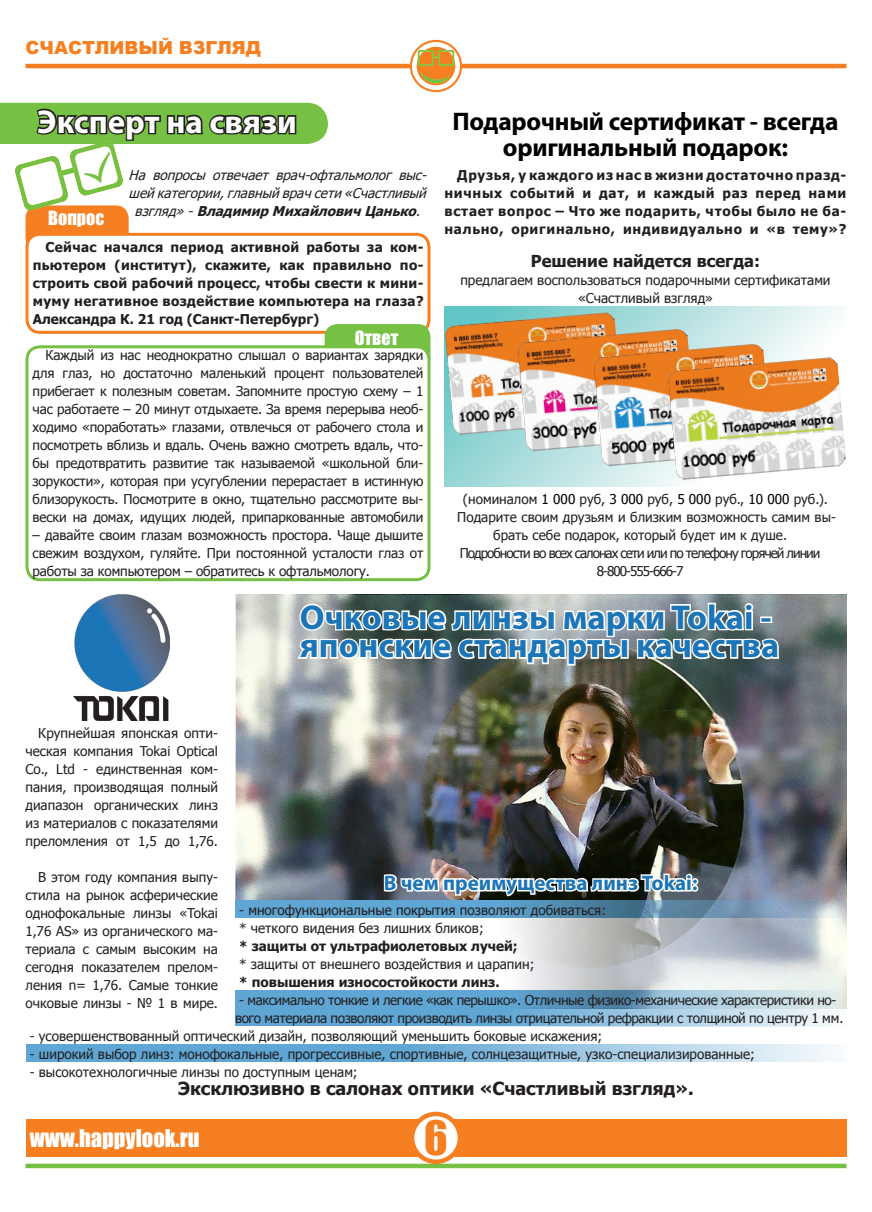
<style>
.page{position:relative;width:872px;height:1212px;background:#fff}
.page>*{position:absolute;margin:0;border:0;box-sizing:border-box;transform-origin:0 0}
.t1{font:43.5px "Impact";color:#f57f21}
.t2{font:700 34.5px/28.5px "Myriad Pro";color:#1c75b7}
.t3{font:700 33px "Myriad Pro";color:#fff}
.t4{font:700 25.5px/25.5px "Myriad Pro";letter-spacing:-.01em;color:#000;text-align:center}
.t5{font:22.5px "Impact";color:#fff}
.t6{font:700 21px "Myriad Pro";color:#1c75b7}
.t7{font:700 18px "Tahoma";color:#231f20}
.t8{font:900 18px "Arial";color:#f57f21}
.t9{font:18px "Impact";color:#fff}
.t10{font:700 16.5px "Tahoma";color:#231f20}
.t11{font:13.5px/18px "Tahoma";color:#231f20;text-align:justify}
.t12{font:700 13.5px/18px "Tahoma";color:#231f20;text-align:justify}
.t13{font:13.5px/18px "Tahoma";letter-spacing:-.03em;color:#231f20;text-align:center}
.t14{font:italic 13.5px/18px "Tahoma";color:#231f20;text-align:center}
.t15{font:13.5px/18px "Tahoma";letter-spacing:-.075em;color:#231f20;text-align:center}
.s1{font-weight:700}
.s2{color:#000}
</style>
<div class="page">
<div style="left:26px;top:205px;width:103px;height:46px;background:#f57f21;border-radius:13px"></div>
<div style="left:27px;top:234px;width:402px;height:98px;background:#fff;border-radius:13px"></div>
<div style="left:26px;top:233px;width:404px;height:101px;border:3px solid #f57f21;border-radius:13px"></div>
<div style="left:325px;top:324px;width:105px;height:46px;background:#76c044;border-radius:13px"></div>
<div style="left:27px;top:347px;width:402px;height:233px;background:#fff;border-radius:13px"></div>
<div style="left:26px;top:345px;width:404px;height:236px;border:3px solid #76c044;border-radius:13px"></div>
<svg style="left:444px;top:306px;width:401px;height:170px;background:#bee5e5"></svg>
<hr style="left:26px;top:1164px;width:820px;height:4px;background:#76c044">
<div style="left:26px;top:1119px;width:820px;height:38px;background:#f57f21"></div>
<div style="left:412px;top:1114px;width:48px;height:48px;background:#fff;border-radius:50%"></div>
<div style="left:410px;top:1112px;width:52px;height:52px;border:4px solid #f57f21;border-radius:50%"></div>
<svg style="left:0;top:103px;width:328px;height:108px"></svg>
<img style="left:444px;top:312px;width:179px;height:123px">
<img style="left:517px;top:328px;width:179px;height:124px">
<img style="left:593px;top:343px;width:179px;height:124px">
<img style="left:667px;top:357px;width:179px;height:119px">
<hr style="left:26px;top:64px;width:820px;height:4px;background:#f47f23">
<div style="left:410px;top:40px;width:52px;height:52px;background:#f57f21;border-radius:50%"></div>
<svg style="left:412px;top:42px;width:48px;height:48px"></svg>
<img style="left:74px;top:594px;width:96px;height:126px">
<img style="left:235px;top:594px;width:611px;height:306px">
<img style="left:382px;top:740px;width:310px;height:160px">
<div style="left:691px;top:878px;width:7px;height:7px;border:3px solid #fff;border-radius:50%"></div>
<div style="left:691px;top:885px;width:7px;height:7px;border:3px solid #fff;border-radius:50%"></div>
<svg style="left:294px;top:476px;width:487px;height:226px"></svg>
<svg style="left:235px;top:900px;width:611px;height:18px;background:#659bbf"></svg>
<svg style="left:514px;top:918px;width:332px;height:72px;background:#caced2"></svg>
<svg style="left:235px;top:990px;width:611px;height:36px;background:#82b7d8"></svg>
<svg style="left:26px;top:1044px;width:808px;height:18px;background:#86bbde"></svg>
<h3 class="t8" style="left:26px;top:35px;width:237px">СЧАСТЛИВЫЙ ВЗГЛЯД</h3>
<h3 class="t3" style="left:37px;top:100px;width:261px">Эксперт на связи</h3>
<p class="t14" style="left:129px;top:165px;width:303px">На вопросы отвечает врач-офтальмолог выс&shy;шейкатегории,главныйврачсети«Счастливый взгляд»-<span class="s1">ВладимирМихайловичЦанько</span>.</p>
<p class="t12" style="left:444px;top:165px;width:403px;text-indent:13px">Друзья, у каждого из нас в жизни достаточно празд&shy;ничных событий и дат, и каждый раз перед нами встает вопрос – Что же подарить, чтобы было не ба&shy;нально, оригинально, индивидуально и «в тему»?</p>
<h3 class="t4" style="left:452px;top:108px;width:387px">Подарочный сертификат - всегда оригинальный подарок:</h3>
<h3 class="t9" style="left:48px;top:204px;width:58px">Вопрос</h3>
<p class="t12" style="left:33px;top:237px;width:392px;text-indent:13px">Сейчас начался период активной работы за ком&shy;пьютером (институт), скажите, как правильно по&shy;строить свой рабочий процесс, чтобы свести к мини&shy;муму негативное воздействие компьютера на глаза?<br>Александра К. 21 год (Санкт-Петербург)</p>
<h3 class="t9" style="left:355px;top:324px;width:45px">Ответ</h3>
<p class="t11" style="left:33px;top:345px;width:392px;text-indent:13px">Каждый из нас неоднократно слышал о вариантах зарядки для глаз, но достаточно маленький процент пользователей прибегает к полезным советам. Запомните простую схему – 1 час работаете – 20 минут отдыхаете. За время перерыва необ&shy;ходимо «поработать» глазами, отвлечься от рабочего стола и посмотреть вблизь и вдаль. Очень важно смотреть вдаль, что&shy;бы предотвратить развитие так называемой «школьной бли&shy;зорукости», которая при усугублении перерастает в истинную близорукость. Посмотрите в окно, тщательно рассмотрите вы&shy;вески на домах, идущих людей, припаркованные автомобили</p>
<p class="t11" style="left:33px;top:525px;width:392px">– давайте своим глазам возможность простора. Чаще дышите свежим воздухом, гуляйте. При постоянной усталости глаз от работы за компьютером – обратитесь к офтальмологу.</p>
<p class="t10" style="left:531px;top:250px;width:231px">Решение найдется всегда:</p>
<p class="t11" style="left:460px;top:270px;width:372px;text-align:center">предлагаем воспользоваться подарочными сертификатами «Счастливый взгляд»</p>
<p class="t11" style="left:463px;top:489px;width:366px">(номиналом <span class="s2">1 000</span> руб, <span class="s2">3 000</span> руб, <span class="s2">5 000</span> руб., <span class="s2">10 000</span> руб.).</p>
<p class="t11" style="left:493px;top:507px;width:344px;text-indent:-36px">Подарите своим друзьям и близким возможность самим вы&shy;брать себе подарок, который будет им к душе.</p>
<p class="t15" style="left:460px;top:543px;width:362px">Подробности во всех салонах сети или по телефону горячей линии<br>8-800-555-666-7</p>
<h2 class="t2" style="left:300px;top:602px;width:481px">Очковые линзы марки Tokai - японские стандарты качества</h2>
<p class="t11" style="left:26px;top:723px;width:194px;text-indent:13px">Крупнейшая японская опти&shy;ческая компания Tokai Optical Co., Ltd - единственная ком&shy;пания, производящая полный диапазон органических линз из материалов с показателями преломления от 1,5 до 1,76.</p>
<p class="t11" style="left:26px;top:867px;width:194px;text-indent:13px">В этом году компания выпу&shy;стила на рынок асферические однофокальные линзы «Tokai 1,76 AS» из органического ма&shy;териала с самым высоким на сегодня показателем прелом&shy;ления n= 1,76. Самые тонкие очковые линзы - № 1 в мире.</p>
<h3 class="t6" style="left:384px;top:869px;width:315px">В чем преимущества линз Tokai:</h3>
<p class="t11" style="left:239px;top:900px;width:368px">- многофункциональные покрытия позволяют добиваться: * четкого видения без лишних бликов;</p>
<p class="t12" style="left:239px;top:936px;width:280px">* защиты от ультрафиолетовых лучей;</p>
<p class="t11" style="left:239px;top:954px;width:297px">* защиты от внешнего воздействия и царапин;</p>
<p class="t12" style="left:239px;top:972px;width:262px">* повышения износостойкости линз.</p>
<p class="t13" style="left:235px;top:990px;width:610px">- максимально тонкие и легкие «как перышко». Отличные физико-механические характеристики но&shy;вого материала позволяют производить линзы отрицательной рефракции с толщиной по центру 1 мм.</p>
<p class="t11" style="left:30px;top:1026px;width:574px">- усовершенствованный оптический дизайн, позволяющий уменьшить боковые искажения;</p>
<p class="t11" style="left:30px;top:1044px;width:727px">- широкий выбор линз: монофокальные, прогрессивные, спортивные, солнцезащитные, узко-специализированные;</p>
<p class="t11" style="left:30px;top:1062px;width:329px">- высокотехнологичные линзы по доступным ценам;</p>
<h3 class="t7" style="left:178px;top:1076px;width:517px">Эксклюзивно в салонах оптики «Счастливый взгляд».</h3>
<h3 class="t5" style="left:30px;top:1120px;width:171px">www.happylook.ru</h3>
<h1 class="t1" style="left:424px;top:1104px;width:25px">6</h1>
</div>
